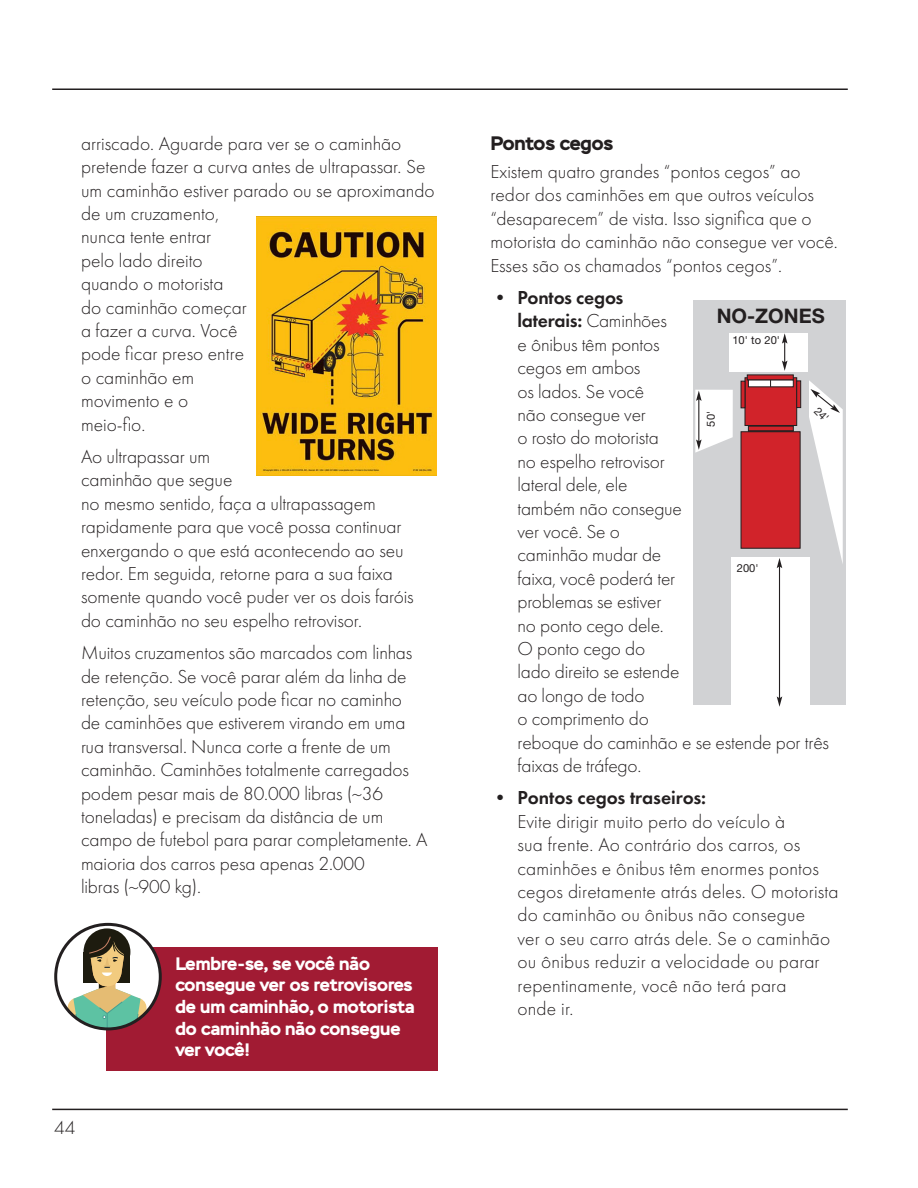
<style>
.page{position:relative;width:918px;height:1188px;background:#fff}
.page>*{position:absolute;margin:0;border:0;box-sizing:border-box;transform-origin:0 0}
.t1{font:700 20.1px "Helvetica Neue";color:#231f20}
.Subsection_Text{font:300 19.5px/23.4px "Futura PT";letter-spacing:-.005em;color:#231f20}
.Subsection_No_Numbers{font:700 19.5px "Stem";color:#231f20}
.Subsection_No_Numbers-2{font:700 18px/21.6px "Stem";color:#fff}
.t2{font:11.1px "Helvetica Neue";color:#231f20}
.s1{font-weight:600}
</style>
<div class="page">
<hr style="left:52px;top:1109px;width:796px;height:1px;background:#231f20">
<hr style="left:52px;top:88px;width:796px;height:2px;background:#231f20">
<div style="left:693px;top:300px;width:153px;height:405px;background:#d1d2d4"></div>
<div style="left:741px;top:431px;width:59px;height:118px;background:#d1232a"></div>
<div style="left:748px;top:425px;width:46px;height:7px;background:#d1232a;border:1px solid #231f20"></div>
<div style="left:745px;top:377px;width:52px;height:49px;background:#d1232a;border:1px solid #231f20"></div>
<svg style="left:747px;top:375px;width:47px;height:5px"></svg>
<svg style="left:741px;top:381px;width:4px;height:27px"></svg>
<svg style="left:796px;top:381px;width:5px;height:27px"></svg>
<div style="left:748px;top:380px;width:46px;height:7px;background:#fff"></div>
<hr style="left:748px;top:426px;width:45px;height:1px;background:#231f20">
<hr style="left:748px;top:431px;width:45px;height:1px;background:#231f20">
<div style="left:729px;top:333px;width:79px;height:39px;background:#fff"></div>
<div style="left:731px;top:557px;width:79px;height:148px;background:#fff"></div>
<svg style="left:695px;top:390px;width:38px;height:63px;background:#efeff0"></svg>
<svg style="left:782px;top:333px;width:5px;height:38px"></svg>
<hr style="left:779px;top:566px;width:1px;height:132px;background:#231f20">
<svg style="left:777px;top:558px;width:5px;height:10px"></svg>
<svg style="left:777px;top:696px;width:5px;height:11px"></svg>
<img style="left:256px;top:217px;width:180px;height:258px">
<div style="left:107px;top:947px;width:331px;height:123px;background:#a11b33"></div>
<svg style="left:54px;top:923px;width:108px;height:107px"></svg>
<svg style="left:809px;top:380px;width:34px;height:183px"></svg>
<p class="Subsection_Text" style="left:81px;top:132px;width:355px">arriscado. Aguarde para ver se o caminhão pretende fazer a curva antes de ultrapassar. Se um caminhão estiver parado ou se aproximando de um cruzamento,<br>nunca tente entrar<br>pelo lado direito<br>quando o motorista<br>do caminhão começar<br>a fazer a curva. Você<br>pode ficar preso entre<br>o caminhão em<br>movimento e o<br>meio-fio.</p>
<p class="Subsection_Text" style="left:81px;top:445px;width:334px">Ao ultrapassar um<br>caminhão que segue<br>no mesmo sentido, faça a ultrapassagem rapidamente para que você possa continuar enxergando o que está acontecendo ao seu redor. Em seguida, retorne para a sua faixa somente quando você puder ver os dois faróis do caminhão no seu espelho retrovisor.</p>
<p class="Subsection_Text" style="left:81px;top:641px;width:348px">Muitos cruzamentos são marcados com linhas de retenção. Se você parar além da linha de retenção, seu veículo pode ficar no caminho<br>de caminhões que estiverem virando em uma rua transversal. Nunca corte a frente de um caminhão. Caminhões totalmente carregados podem pesar mais de 80.000 libras (~36 toneladas) e precisam da distância de um campo de futebol para parar completamente. A maioria dos carros pesa apenas 2.000<br>libras (~900 kg).</p>
<p class="Subsection_Text" style="left:54px;top:1116px;width:23px">44</p>
<p class="Subsection_No_Numbers-2" style="left:175px;top:953px;width:241px">Lembre-se, se você não consegue ver os retrovisores de um caminhão, o motorista do caminhão não consegue ver você!</p>
<p class="Subsection_No_Numbers" style="left:490px;top:131px;width:124px">Pontos cegos</p>
<p class="Subsection_Text" style="left:490px;top:160px;width:349px">Existem quatro grandes “pontos cegos” ao redor dos caminhões em que outros veículos “desaparecem” de vista. Isso significa que o motorista do caminhão não consegue ver você.<br>Esses são os chamados “pontos cegos”.</p>
<p class="Subsection_Text" style="left:518px;top:286px;width:313px;text-indent:-27px">• <span class="s1">Pontos cegos<br>laterais:</span> Caminhões<br>e ônibus têm pontos<br>cegos em ambos<br>os lados. Se você<br>não consegue ver<br>o rosto do motorista<br>no espelho retrovisor<br>lateral dele, ele<br>também não consegue<br>ver você. Se o<br>caminhão mudar de<br>faixa, você poderá ter<br>problemas se estiver<br>no ponto cego dele.<br>O ponto cego do<br>lado direito se estende<br>ao longo de todo<br>o comprimento do<br>reboque do caminhão e se estende por três faixas de tráfego.</p>
<p class="Subsection_Text" style="left:518px;top:786px;width:323px;text-indent:-27px">• <span class="s1">Pontos cegos traseiros:<br></span>Evite dirigir muito perto do veículo à<br>sua frente. Ao contrário dos carros, os caminhões e ônibus têm enormes pontos cegos diretamente atrás deles. O motorista do caminhão ou ônibus não consegue<br>ver o seu carro atrás dele. Se o caminhão ou ônibus reduzir a velocidade ou parar repentinamente, você não terá para<br>onde ir.</p>
<p class="t1" style="left:717px;top:304px;width:110px">NO-ZONES</p>
<p class="t2" style="left:732px;top:334px;width:49px">10' to 20'</p>
<p class="t2" style="left:704px;top:427px;width:17px;rotate:-90deg">50'</p>
<p class="t2" style="left:737px;top:561px;width:23px">200'</p>
</div>
